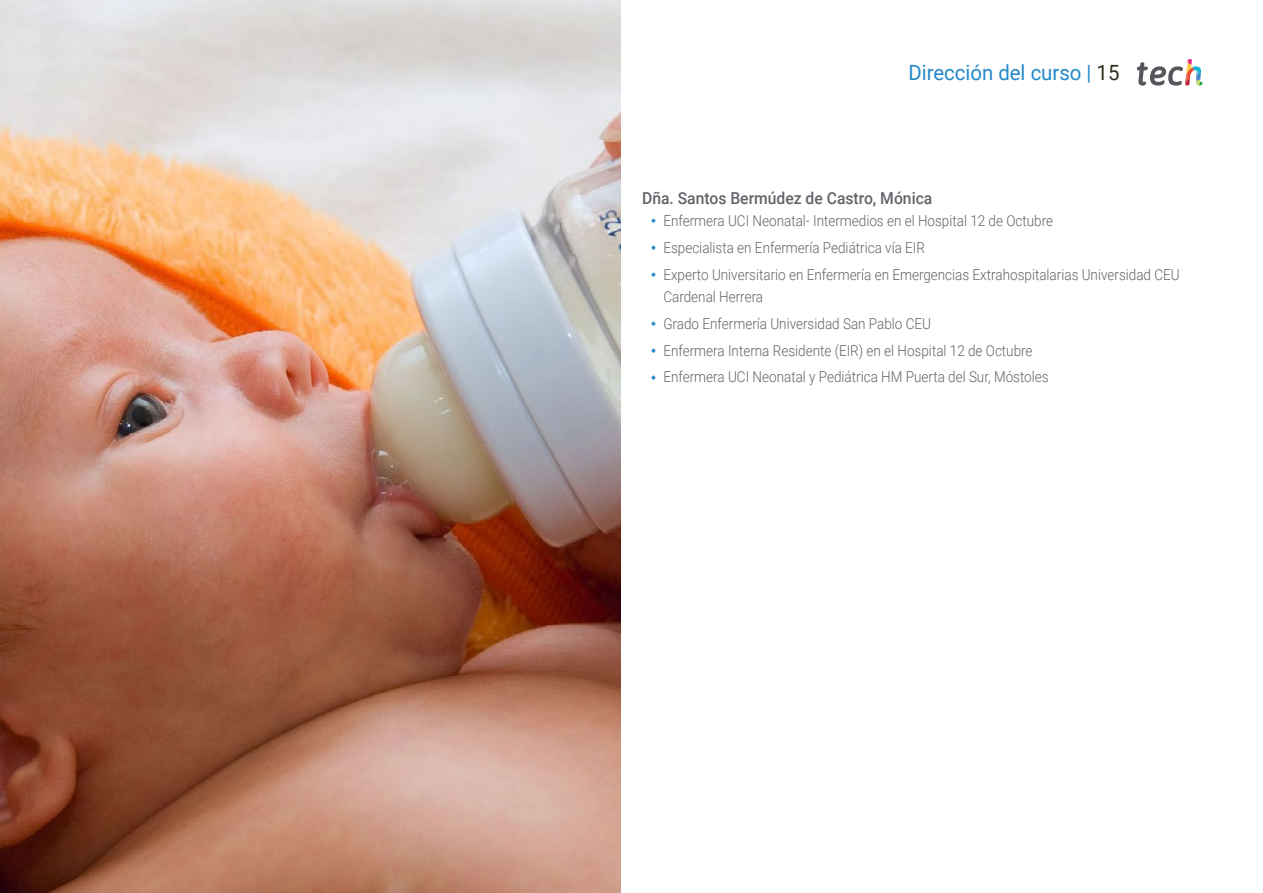
<style>
.page{position:relative;width:1263px;height:893px;background:#fff}
.page>*{position:absolute;margin:0;border:0;box-sizing:border-box;transform-origin:0 0}
.t1{font:21px "Roboto";color:#2488c9}
.t2{font:500 16.5px "Roboto";color:#61646a;scale:.95 1}
.t3{font:300 15px/26.7px "Roboto";color:#61646a;scale:.9 1}
.s1{color:#312e20}
</style>
<div class="page">
<svg style="left:1137px;top:59px;width:65px;height:27px"></svg>
<img style="left:0;top:0;width:621px;height:893px">
<h1 class="t1" style="left:908px;top:57px;width:213px">Dirección del curso | <span class="s1">15</span></h1>
<p class="t2" style="left:642px;top:186px;width:307px">Dña. Santos Bermúdez de Castro, Mónica</p>
<p class="t3" style="left:663px;top:207px;width:575px">Enfermera UCI Neonatal- Intermedios en el Hospital 12 de Octubre<br>Especialista en Enfermería Pediátrica vía EIR<br>Experto Universitario en Enfermería en Emergencias Extrahospitalarias Universidad CEU</p>
<p class="t3" style="left:663px;top:283px;width:430px">Cardenal Herrera<br>Grado Enfermería Universidad San Pablo CEU<br>Enfermera Interna Residente (EIR) en el Hospital 12 de Octubre Enfermera UCI Neonatal y Pediátrica HM Puerta del Sur, Móstoles</p>
</div>
